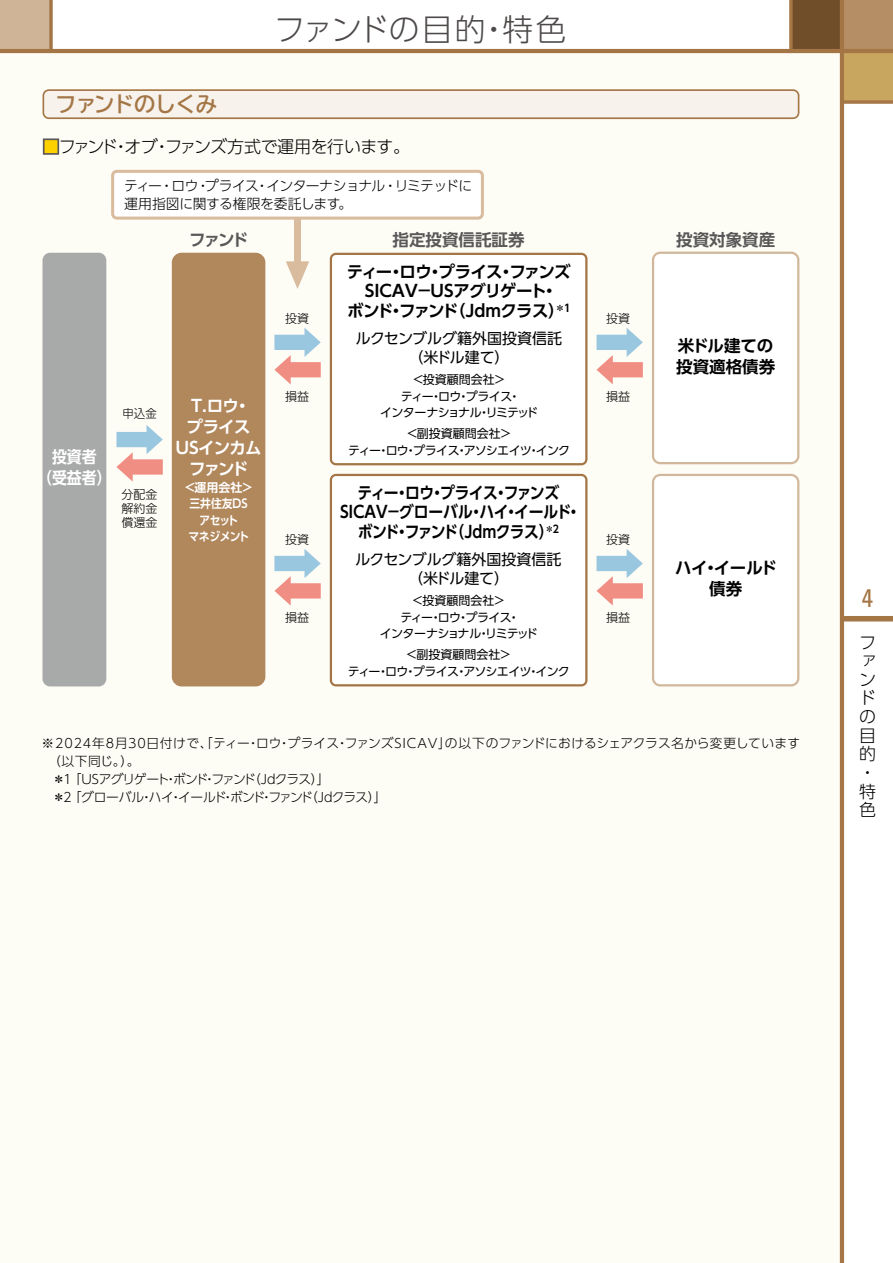
<style>
.page{position:relative;width:893px;height:1263px;background:#fff}
.page>*{position:absolute;margin:0;border:0;box-sizing:border-box;transform-origin:0 0}
.t1{font:300 30.75px "UD Shin Go Pro";letter-spacing:.005em;color:#4c4948}
.t2{font:condensed 25.5px "Univers";color:#a47545}
.t3{font:700 21.3px "TBUD Go Std";letter-spacing:-.04em;color:#a47545}
.t4{font:300 16.95px/18.6px "UD Shin Go Pro";letter-spacing:-.035em;color:#000}
.t5{font:700 16.5px/19.5px "UD Shin Go Pro De";letter-spacing:-.035em;color:#000;text-align:center;scale:.9 1}
.t6{font:700 16.5px/19.5px "UD Shin Go Pro De";letter-spacing:-.065em;color:#000;text-align:center}
.t7{font:700 16.5px/21px "UD Shin Go Pro De";letter-spacing:-.05em;color:#fff;text-align:center}
.t8{font:700 16.5px "UD Shin Go Pro De";color:#595757}
.t9{font:700 16.5px/21px "UD Shin Go Pro De";color:#000}
.t10{font:700 16.5px/21px "UD Shin Go Pro De";letter-spacing:-.035em;color:#000;text-align:center}
.t11{font:700 16.5px/21px "UD Shin Go Pro De";letter-spacing:-.05em;color:#fff;text-align:center;scale:.9 1}
.t12{font:15px/19.5px "UD Shin Go Pro";color:#000;text-align:center}
.t13{font:300 13.8px/18.6px "UD Shin Go Pro";letter-spacing:-.035em;color:#000}
.t14{font:300 12.75px "UD Shin Go Pro";letter-spacing:.03em;color:#000}
.t15{font:300 12.75px "UD Shin Go Pro";letter-spacing:-.045em;color:#000}
.t16{font:300 12.75px "UD Shin Go Pro";letter-spacing:-.075em;color:#000}
.t17{font:300 12.75px "UD Shin Go Pro";letter-spacing:-.015em;color:#000}
.t18{font:12px/16.5px "UD Shin Go Pro";letter-spacing:-.055em;color:#000;text-align:center}
.t19{font:300 12px/14.4px "UD Shin Go Pro";color:#000;text-align:justify}
.t20{font:700 12px/16.5px "UD Shin Go Pro De";letter-spacing:-.005em;color:#fff;text-align:center}
.t21{font:300 12px "UD Shin Go Pro";color:#000;scale:.95 1}
.s1{color:#fdd000}
</style>
<div class="page">
<div style="left:0;top:49px;width:841px;height:1214px;background:#fdfcf5"></div>
<div style="left:791px;top:0;width:51px;height:51px;background:#714e2a"></div>
<div style="left:842px;top:0;width:51px;height:51px;background:#b68e65"></div>
<div style="left:0;top:0;width:51px;height:51px;background:#cfb497"></div>
<div style="left:842px;top:51px;width:51px;height:51px;background:#c8a660"></div>
<svg style="left:49px;top:0;width:4px;height:49px"></svg>
<div style="left:842px;top:616px;width:51px;height:5px;background:#a47545"></div>
<hr style="left:840px;top:0;width:4px;height:1263px;background:#a47545">
<hr style="left:0;top:49px;width:893px;height:4px;background:#a47545">
<svg style="left:844px;top:100px;width:49px;height:4px"></svg>
<svg style="left:789px;top:0;width:4px;height:49px"></svg>
<svg style="left:43px;top:89px;width:756px;height:30px"></svg>
<div style="left:43px;top:253px;width:63px;height:433px;background:#a8a9a9"></div>
<div style="left:172px;top:253px;width:93px;height:433px;background:#b1875c;border-radius:10px"></div>
<div style="left:330px;top:253px;width:257px;height:212px;background:#fff"></div>
<div style="left:330px;top:474px;width:257px;height:212px;background:#fff"></div>
<div style="left:652px;top:474px;width:147px;height:212px;background:#fff"></div>
<div style="left:652px;top:252px;width:147px;height:212px;background:#fff"></div>
<svg style="left:274px;top:328px;width:47px;height:56px"></svg>
<svg style="left:274px;top:549px;width:47px;height:56px"></svg>
<svg style="left:116px;top:425px;width:47px;height:57px"></svg>
<svg style="left:597px;top:328px;width:46px;height:56px"></svg>
<svg style="left:597px;top:549px;width:46px;height:56px"></svg>
<div style="left:43px;top:138px;width:16px;height:17px;border:2px solid #595757"></div>
<div style="left:294px;top:195px;width:7px;height:81px;background:#d9bb9e"></div>
<svg style="left:286px;top:261px;width:23px;height:28px"></svg>
<div style="left:113px;top:171px;width:369px;height:47px;background:#fff;border-radius:4px"></div>
<div style="left:111px;top:170px;width:373px;height:50px;border:3px solid #d9bb9e;border-radius:4px"></div>
<h3 class="t3" style="left:55px;top:87px;width:163px">ファンドのしくみ</h3>
<h1 class="t1" style="left:274px;top:4px;width:294px">ファンドの目的・特色</h1>
<h3 class="t4" style="left:43px;top:137px;width:369px"><span class="s1">■</span>ファンド・オブ・ファンズ方式で運用を行います。</h3>
<p class="t13" style="left:124px;top:176px;width:350px">ティー・ロウ・プライス・インターナショナル・リミテッドに運用指図に関する権限を委託します。</p>
<h3 class="t11" style="left:37px;top:446px;width:84px">投資者<br>（受益者）</h3>
<p class="t21" style="left:123px;top:404px;width:38px">申込金</p>
<p class="t19" style="left:122px;top:486px;width:37px">分配金解約金償還金</p>
<h3 class="t8" style="left:189px;top:226px;width:61px">ファンド</h3>
<h3 class="t8" style="left:393px;top:226px;width:133px">指定投資信託証券</h3>
<h3 class="t8" style="left:676px;top:226px;width:100px">投資対象資産</h3>
<p class="t19" style="left:285px;top:311px;width:25px">投資</p>
<h3 class="t7" style="left:174px;top:395px;width:89px">T.ロウ・<br>プライス<br>ＵＳインカムファンド</h3>
<p class="t20" style="left:184px;top:479px;width:71px">＜運用会社＞三井住友DSアセット<br>マネジメント</p>
<p class="t19" style="left:285px;top:389px;width:25px">損益</p>
<p class="t19" style="left:285px;top:532px;width:25px">投資</p>
<p class="t19" style="left:285px;top:610px;width:25px">損益</p>
<h3 class="t6" style="left:347px;top:261px;width:227px">ティー・ロウ・プライス・ファンズ<br>ＳＩＣＡＶ－USアグリゲート・<br>ボンド・ファンド（Jdmクラス）<sup>＊１</sup></h3>
<p class="t12" style="left:356px;top:328px;width:208px">ルクセンブルグ籍外国投資信託（米ドル建て）</p>
<p class="t18" style="left:380px;top:371px;width:159px">＜投資顧問会社＞<br>ティー・ロウ・プライス・<br>インターナショナル・リミテッド</p>
<p class="t18" style="left:348px;top:425px;width:224px">＜副投資顧問会社＞<br>ティー・ロウ・プライス・アソシエイツ・インク</p>
<h3 class="t5" style="left:337px;top:482px;width:272px">ティー・ロウ・プライス・ファンズ<br>ＳＩＣＡＶ－グローバル・ハイ・イールド・ボンド・ファンド（Jdmクラス）<sup>＊２</sup></h3>
<p class="t12" style="left:355px;top:549px;width:208px">ルクセンブルグ籍外国投資信託（米ドル建て）</p>
<p class="t18" style="left:380px;top:592px;width:159px">＜投資顧問会社＞<br>ティー・ロウ・プライス・<br>インターナショナル・リミテッド</p>
<p class="t18" style="left:348px;top:646px;width:224px">＜副投資顧問会社＞<br>ティー・ロウ・プライス・アソシエイツ・インク</p>
<p class="t19" style="left:606px;top:311px;width:25px">投資</p>
<p class="t19" style="left:606px;top:389px;width:25px">損益</p>
<p class="t19" style="left:606px;top:532px;width:25px">投資</p>
<p class="t19" style="left:606px;top:610px;width:25px">損益</p>
<h3 class="t9" style="left:676px;top:334px;width:101px">米ドル建ての投資適格債券</h3>
<h3 class="t10" style="left:675px;top:556px;width:104px">ハイ・イールド債券</h3>
<p class="t14" style="left:42px;top:733px;width:760px">※2024年8月30日付けで、「ティー・ロウ・プライス・ファンズSICAV」の以下のファンドにおけるシェアクラス名から変更しています</p>
<p class="t17" style="left:48px;top:751px;width:93px">（以下同じ。）。</p>
<p class="t16" style="left:53px;top:769px;width:278px">＊１ 「USアグリゲート・ボンド・ファンド（Jdクラス）」</p>
<p class="t15" style="left:53px;top:787px;width:335px">＊２ 「グローバル・ハイ・イールド・ボンド・ファンド（Jdクラス）」</p>
<h2 class="t2" style="left:862px;top:582px;width:13px">4</h2>
<h3 class="t4" style="left:859px;top:632px;width:18px">ファンドの目的・特色</h3>
</div>
